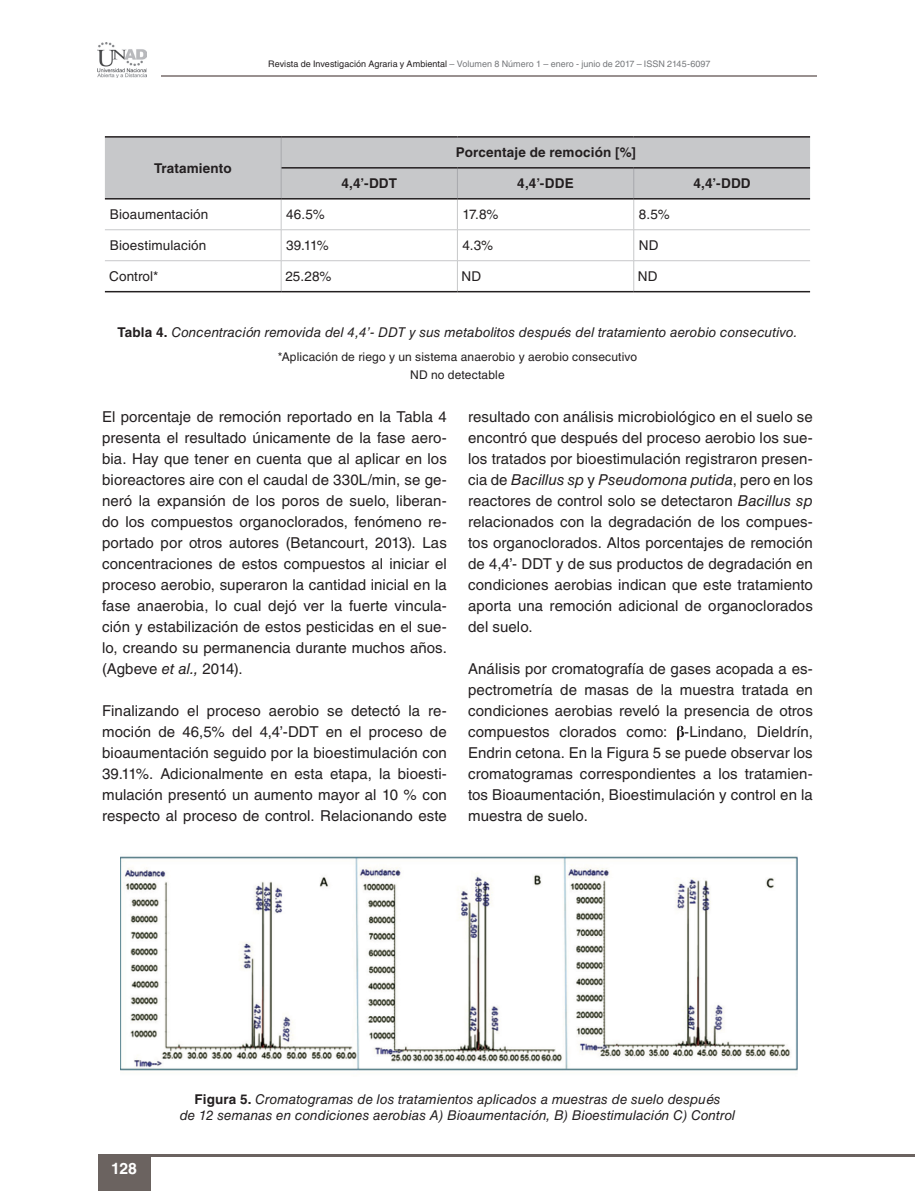
<style>
.page{position:relative;width:915px;height:1191px;background:#fff}
.page>*{position:absolute;margin:0;border:0;box-sizing:border-box;transform-origin:0 0}
.t1{font:700 15.75px "Helvetica LT Std";color:#fff}
.t2{font:15px/21px "Helvetica LT Std";letter-spacing:.005em;color:#231f20;text-align:justify}
.t3{font:italic 13.5px/16.5px "Helvetica LT Std";letter-spacing:.005em;color:#231f20;text-align:center}
.t4{font:13.5px "Helvetica LT Std";letter-spacing:.01em;color:#231f20}
.t5{font:700 13.5px "Helvetica LT Std";letter-spacing:.01em;color:#231f20}
.t6{font:12px/17.7px "Helvetica LT Std";letter-spacing:.015em;color:#231f20;text-align:center}
.t7{font:9px "Helvetica LT Std";letter-spacing:.005em;color:#76787b}
.s1{color:#231f20}
.s2{font-weight:700;font-style:normal}
.s3{font-style:italic}
</style>
<div class="page">
<div style="left:105px;top:138px;width:704px;height:60px;background:#c7c8ca"></div>
<hr style="left:281px;top:138px;width:1px;height:30px;background:#a8a9ad">
<hr style="left:281px;top:168px;width:1px;height:30px;background:#a8a9ad">
<svg style="left:457px;top:169px;width:1px;height:29px"></svg>
<svg style="left:633px;top:169px;width:1px;height:29px"></svg>
<hr style="left:281px;top:167px;width:176px;height:2px;background:#231f20">
<hr style="left:457px;top:167px;width:176px;height:2px;background:#231f20">
<hr style="left:633px;top:167px;width:176px;height:2px;background:#231f20">
<hr style="left:281px;top:199px;width:1px;height:30px;background:#c7c8ca">
<hr style="left:457px;top:199px;width:1px;height:30px;background:#c7c8ca">
<hr style="left:633px;top:199px;width:1px;height:30px;background:#c7c8ca">
<hr style="left:105px;top:229px;width:176px;height:1px;background:#c7c8ca">
<hr style="left:281px;top:229px;width:176px;height:1px;background:#c7c8ca">
<hr style="left:281px;top:230px;width:1px;height:30px;background:#c7c8ca">
<hr style="left:457px;top:229px;width:176px;height:1px;background:#c7c8ca">
<hr style="left:457px;top:230px;width:1px;height:30px;background:#c7c8ca">
<hr style="left:633px;top:229px;width:176px;height:1px;background:#c7c8ca">
<hr style="left:633px;top:230px;width:1px;height:30px;background:#c7c8ca">
<hr style="left:281px;top:261px;width:1px;height:30px;background:#c7c8ca">
<hr style="left:457px;top:261px;width:1px;height:30px;background:#c7c8ca">
<hr style="left:633px;top:261px;width:1px;height:30px;background:#c7c8ca">
<hr style="left:105px;top:136px;width:176px;height:2px;background:#231f20">
<hr style="left:281px;top:136px;width:176px;height:2px;background:#231f20">
<hr style="left:457px;top:136px;width:176px;height:2px;background:#231f20">
<hr style="left:633px;top:136px;width:176px;height:2px;background:#231f20">
<hr style="left:105px;top:198px;width:176px;height:1px;background:#231f20">
<hr style="left:281px;top:198px;width:176px;height:1px;background:#231f20">
<hr style="left:457px;top:198px;width:176px;height:1px;background:#231f20">
<hr style="left:633px;top:198px;width:176px;height:1px;background:#231f20">
<hr style="left:105px;top:260px;width:176px;height:1px;background:#c7c8ca">
<hr style="left:281px;top:260px;width:176px;height:1px;background:#c7c8ca">
<hr style="left:457px;top:260px;width:176px;height:1px;background:#c7c8ca">
<hr style="left:633px;top:260px;width:176px;height:1px;background:#c7c8ca">
<hr style="left:105px;top:291px;width:176px;height:1px;background:#231f20">
<hr style="left:281px;top:291px;width:176px;height:1px;background:#231f20">
<hr style="left:457px;top:291px;width:176px;height:1px;background:#231f20">
<hr style="left:633px;top:291px;width:176px;height:1px;background:#231f20">
<svg style="left:677px;top:726px;width:6px;height:14px"></svg>
<img style="left:120px;top:856px;width:677px;height:215px">
<hr style="left:162px;top:76px;width:654px;height:1px;background:#999190">
<img style="left:98px;top:42px;width:48px;height:36px">
<div style="left:98px;top:1155px;width:52px;height:36px;background:#6b6360"></div>
<hr style="left:98px;top:1154px;width:816px;height:2px;background:#6b6360">
<p class="t7" style="left:268px;top:59px;width:443px"><span class="s1">Revista de Investigación Agraria y Ambiental</span> – Volumen 8 Número 1 – enero - junio de 2017 – ISSN 2145-6097</p>
<p class="t5" style="left:154px;top:160px;width:79px">Tratamiento</p>
<p class="t5" style="left:455px;top:144px;width:182px">Porcentaje de remoción [%]</p>
<p class="t5" style="left:341px;top:175px;width:57px">4,4’-DDT</p>
<p class="t5" style="left:517px;top:175px;width:58px">4,4’-DDE</p>
<p class="t5" style="left:693px;top:175px;width:59px">4,4’-DDD</p>
<p class="t4" style="left:110px;top:206px;width:100px">Bioaumentación</p>
<p class="t4" style="left:286px;top:206px;width:40px">46.5%</p>
<p class="t4" style="left:462px;top:206px;width:38px">17.8%</p>
<p class="t4" style="left:638px;top:206px;width:32px">8.5%</p>
<p class="t4" style="left:110px;top:237px;width:98px">Bioestimulación</p>
<p class="t4" style="left:286px;top:237px;width:44px">39.11%</p>
<p class="t4" style="left:462px;top:237px;width:32px">4.3%</p>
<p class="t4" style="left:638px;top:237px;width:21px">ND</p>
<p class="t4" style="left:109px;top:268px;width:51px">Control*</p>
<p class="t4" style="left:285px;top:268px;width:48px">25.28%</p>
<p class="t4" style="left:461px;top:268px;width:21px">ND</p>
<p class="t4" style="left:637px;top:268px;width:21px">ND</p>
<p class="t3" style="left:117px;top:324px;width:681px"><span class="s2">Tabla 4.</span> Concentración removida del 4,4’- DDT y sus metabolitos después del tratamiento aerobio consecutivo.</p>
<p class="t6" style="left:277px;top:348px;width:361px">*Aplicación de riego y un sistema anaerobio y aerobio consecutivo<br>ND no detectable</p>
<p class="t2" style="left:102px;top:406px;width:346px">El porcentaje de remoción reportado en la Tabla 4 presenta el resultado únicamente de la fase aero&shy;bia. Hay que tener en cuenta que al aplicar en los bioreactores aire con el caudal de 330L/min, se ge&shy;neró la expansión de los poros de suelo, liberan&shy;do los compuestos organoclorados, fenómeno re&shy;portado por otros autores (Betancourt, 2013). Las concentraciones de estos compuestos al iniciar el proceso aerobio, superaron la cantidad inicial en la fase anaerobia, lo cual dejó ver la fuerte vincula&shy;ción y estabilización de estos pesticidas en el sue&shy;lo, creando su permanencia durante muchos años. (Agbeve <span class="s3">et al.,</span> 2014).</p>
<p class="t2" style="left:102px;top:700px;width:346px">Finalizando el proceso aerobio se detectó la re&shy;moción de 46,5% del 4,4’-DDT en el proceso de bioaumentación seguido por la bioestimulación con 39.11%. Adicionalmente en esta etapa, la bioesti&shy;mulación presentó un aumento mayor al 10 % con respecto al proceso de control. Relacionando este</p>
<p class="t2" style="left:468px;top:406px;width:346px">resultado con análisis microbiológico en el suelo se encontró que después del proceso aerobio los sue&shy;los tratados por bioestimulación registraron presen&shy;cia de <span class="s3">Bacillus sp</span> y <span class="s3">Pseudomona putida</span>, pero en los reactores de control solo se detectaron <span class="s3">Bacillus sp </span>relacionados con la degradación de los compues&shy;tos organoclorados. Altos porcentajes de remoción de 4,4’- DDT y de sus productos de degradación en condiciones aerobias indican que este tratamiento aporta una remoción adicional de organoclorados del suelo.</p>
<p class="t2" style="left:468px;top:658px;width:346px">Análisis por cromatografía de gases acopada a es&shy;pectrometría de masas de la muestra tratada en condiciones aerobias reveló la presencia de otros compuestos clorados como: -Lindano, Dieldrín, Endrin cetona. En la Figura 5 se puede observar los cromatogramas correspondientes a los tratamien&shy;tos Bioaumentación, Bioestimulación y control en la muestra de suelo.</p>
<p class="t1" style="left:111px;top:1158px;width:27px">128</p>
<p class="t3" style="left:180px;top:1090px;width:557px"><span class="s2">Figura 5.</span> Cromatogramas de los tratamientos aplicados a muestras de suelo después<br>de 12 semanas en condiciones aerobias A) Bioaumentación, B) Bioestimulación C) Control</p>
</div>
